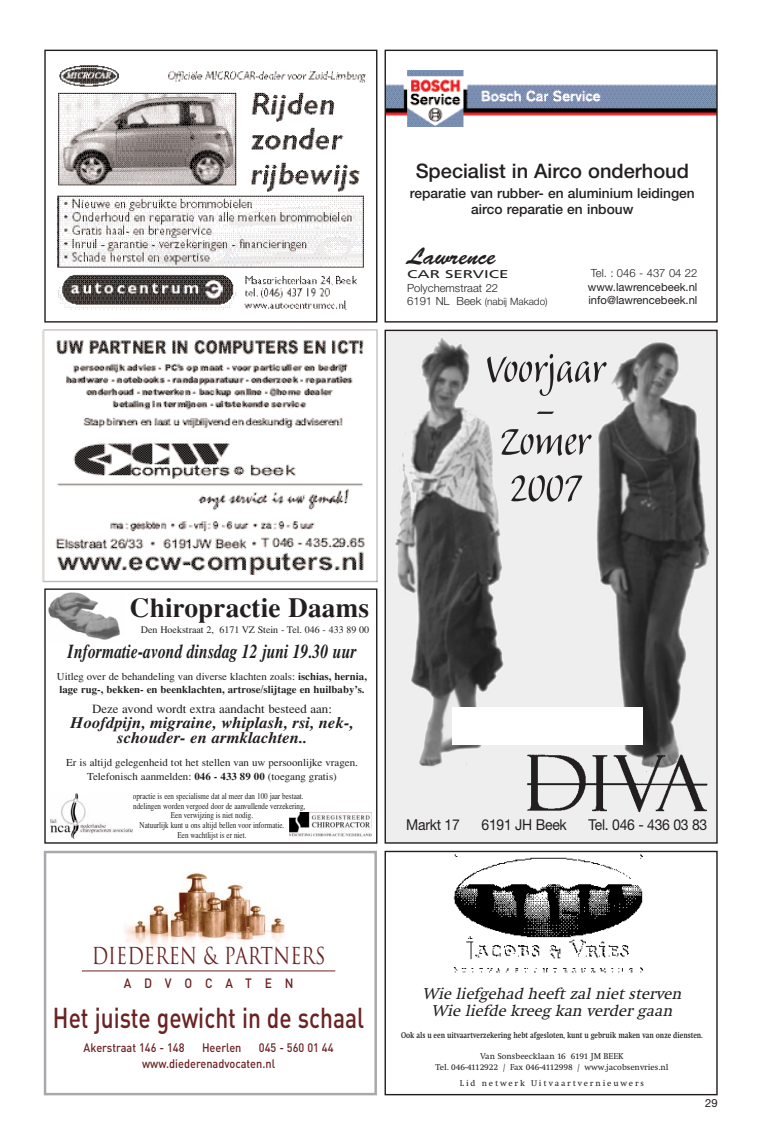
<style>
.page{position:relative;width:762px;height:1145px;background:#fff}
.page>*{position:absolute;margin:0;border:0;box-sizing:border-box;transform-origin:0 0}
.t1{font:50px/41.2px "Balzano";color:#231f20;text-align:center}
.t2{font:500 28.5px "DIN";color:#6b2223;scale:.8 1}
.t3{font:700 27.5px "Times";color:#231f20}
.t4{font:23.75px "Brush Script";color:#231f20}
.t5{font:22.75px "Trajan";color:#6b2223;scale:.8 1}
.t6{font:italic 700 20px "Times";color:#231f20;scale:.79 1}
.t7{font:500 20px "Helvetica Neue";color:#231f20}
.t8{font:italic 700 16.25px/15px "Times";color:#231f20;text-align:center}
.t9{font:italic 16.25px/17.5px "Swift";color:#231f20;text-align:center}
.t10{font:15px "Helvetica Neue";letter-spacing:-.015em;color:#231f20;scale:.93 1}
.t11{font:500 13.75px/16.5px "Helvetica Neue";color:#231f20;text-align:center}
.t12{font:500 13.38px "DIN";letter-spacing:1.06em;color:#6b2223;scale:.9 1}
.t13{font:12.5px "Times";color:#231f20}
.t14{font:500 12.25px/16.2px "DIN";color:#6b2223;scale:.9 1}
.t15{font:11.25px/13.8px "Helvetica Neue";color:#231f20}
.t16{font:300 11.25px "Helvetica Neue";color:#231f20}
.t17{font:11.25px "Frutiger";color:#231f20;scale:1.5 1}
.t18{font:700 10.62px/12.8px "Times";color:#231f20}
.t19{font:10.62px/14px "Times";color:#231f20;text-align:center}
.t20{font:10px "Times";color:#231f20}
.t21{font:300 10px "Helvetica Neue";color:#231f20}
.t22{font:8.75px/9.8px "Times";color:#231f20;text-align:center;scale:.81 1}
.t23{font:8.75px/11.1px "Swift";color:#231f20;text-align:center}
.t24{font:700 8.75px "Swift";color:#231f20;scale:.81 1}
.t25{font:8.75px "Swift";letter-spacing:.21em;color:#231f20}
.s1{font-size:11.25px}
.s2{font-weight:400}
.s3{font-weight:700}
</style>
<div class="page">
<img style="left:42px;top:329px;width:336px;height:254px">
<div style="left:44px;top:50px;width:333px;height:272px;border:1px solid #231f20"></div>
<img style="left:386px;top:70px;width:330px;height:56px">
<div style="left:384px;top:50px;width:334px;height:272px;border:1px solid #231f20"></div>
<img style="left:57px;top:65px;width:309px;height:245px">
<img style="left:432px;top:852px;width:247px;height:121px">
<div style="left:384px;top:850px;width:334px;height:245px;border:1px solid #231f20"></div>
<img style="left:386px;top:332px;width:330px;height:509px">
<img style="left:519px;top:739px;width:199px;height:80px">
<img style="left:453px;top:707px;width:190px;height:37px">
<div style="left:44px;top:588px;width:333px;height:255px;border:1px solid #231f20"></div>
<img style="left:48px;top:592px;width:72px;height:48px">
<img style="left:289px;top:812px;width:82px;height:25px">
<img style="left:51px;top:794px;width:81px;height:44px">
<div style="left:44px;top:850px;width:333px;height:245px;border:2px solid #a7a9ac"></div>
<svg style="left:81px;top:872px;width:255px;height:100px"></svg>
<hr style="left:82px;top:970px;width:253px;height:1px;background:#6b2223">
<h3 class="t7" style="left:416px;top:164px;width:275px">Specialist in Airco onderhoud</h3>
<h3 class="t11" style="left:410px;top:186px;width:286px">reparatie van rubber- en aluminium leidingen airco reparatie en inbouw</h3>
<h3 class="t4" style="left:407px;top:250px;width:90px">Lawrence</h3>
<p class="t17" style="left:407px;top:269px;width:69px">CAR SERVICE</p>
<p class="t16" style="left:407px;top:283px;width:92px">Polychemstraat 22</p>
<p class="t21" style="left:407px;top:298px;width:142px"><span class="s1">6191 NL Beek</span> (nabij Makado)</p>
<p class="t16" style="left:591px;top:269px;width:108px">Tel. : 046 - 437 04 22</p>
<p class="t15" style="left:588px;top:281px;width:111px">www.lawrencebeek.nl info@lawrencebeek.nl</p>
<h1 class="t1" style="left:485px;top:352px;width:122px">Voorjaar -</h1>
<h1 class="t1" style="left:500px;top:422px;width:92px;line-height:46.2px;text-align:left">Zomer<br>2007</h1>
<h3 class="t3" style="left:130px;top:597px;width:241px">Chiropractie Daams</h3>
<p class="t20" style="left:141px;top:626px;width:230px">Den Hoekstraat 2, 6171 VZ Stein - Tel. 046 - 433 89 00</p>
<h3 class="t6" style="left:68px;top:644px;width:367px">Informatie-avond dinsdag 12 juni 19.30 uur</h3>
<p class="t18" style="left:57px;top:671px;width:312px"><span class="s2">Uitleg over de behandeling van diverse klachten zoals:</span> ischias, hernia, lage rug-, bekken- en beenklachten, artrose/slijtage en huilbaby’s.</p>
<h3 class="t13" style="left:92px;top:703px;width:241px">Deze avond wordt extra aandacht besteed aan:</h3>
<h3 class="t8" style="left:70px;top:716px;width:284px">Hoofdpijn, migraine, whiplash, rsi, nek-, schouder- en armklachten..</h3>
<p class="t19" style="left:66px;top:756px;width:293px">Er is altijd gelegenheid tot het stellen van uw persoonlijke vragen.<br>Telefonisch aanmelden: <span class="s3">046 - 433 89 00</span> (toegang gratis)</p>
<p class="t22" style="left:119px;top:791px;width:232px">Chiropractie is een specialisme dat al meer dan 100 jaar bestaat.<br>Behandelingen worden vergoed door de aanvullende verzekering, Een verwijzing is niet nodig.<br>Natuurlijk kunt u ons altijd bellen voor informatie.<br>Een wachtlijst is er niet.</p>
<h3 class="t10" style="left:406px;top:818px;width:59px">Markt 17</h3>
<h3 class="t10" style="left:481px;top:818px;width:93px">6191 JH Beek</h3>
<h3 class="t10" style="left:588px;top:818px;width:129px">Tel. 046 - 436 03 83</h3>
<h3 class="t5" style="left:92px;top:943px;width:294px">DIEDEREN &amp; PARTNERS</h3>
<h3 class="t12" style="left:124px;top:978px;width:190px">ADVOCATEN</h3>
<h2 class="t2" style="left:53px;top:1007px;width:391px">Het juiste gewicht in de schaal</h2>
<h3 class="t14" style="left:84px;top:1040px;width:114px">Akerstraat 146 - 148</h3>
<h3 class="t14" style="left:202px;top:1040px;width:45px">Heerlen</h3>
<h3 class="t14" style="left:142px;top:1040px;width:214px;text-indent:117px">045 - 560 01 44 www.diederenadvocaten.nl</h3>
<h3 class="t9" style="left:422px;top:986px;width:264px">Wie liefgehad heeft zal niet sterven<br>Wie liefde kreeg kan verder gaan</h3>
<p class="t24" style="left:401px;top:1031px;width:374px">Ook als u een uitvaartverzekering hebt afgesloten, kunt u gebruik maken van onze diensten.</p>
<p class="t23" style="left:435px;top:1051px;width:235px">Van Sonsbeecklaan 16 6191 JM BEEK<br>Tel. 046-4112922 / Fax 046-4112998 / www.jacobsenvries.nl</p>
<p class="t25" style="left:460px;top:1080px;width:186px">Lid netwerk Uitvaartvernieuwers</p>
<p class="t15" style="left:705px;top:1097px;width:14px">29</p>
</div>
